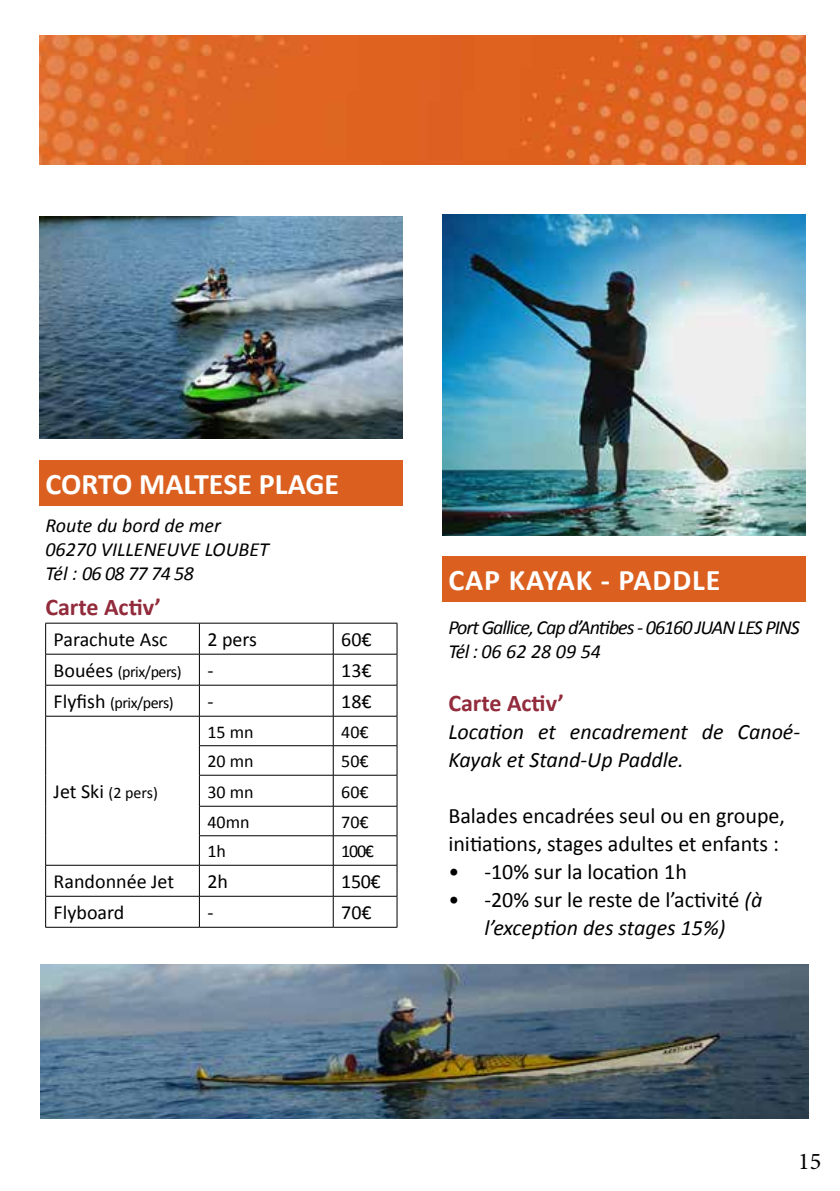
<style>
.page{position:relative;width:840px;height:1191px;background:#fff}
.page>*{position:absolute;margin:0;border:0;box-sizing:border-box;transform-origin:0 0}
.t1{font:700 30px "Calibri";color:#fff}
.t2{font:700 30px "Calibri";letter-spacing:.03em;color:#fff}
.t3{font:700 24px "Calibri";color:#922b3c}
.t4{font:24px "Minion Pro";color:#000}
.t5{font:22px/28px "Calibri";color:#000}
.t6{font:italic 22px/28px "Calibri";color:#000}
.t7{font:20px "Calibri";color:#000}
.t8{font:italic 20px/24px "Calibri";letter-spacing:-.05em;color:#000}
.t9{font:italic 20px/24px "Calibri";color:#000}
.t10{font:18px "Calibri";color:#000}
.t11{font:16px "Calibri";letter-spacing:-.03em;color:#000}
.s1{font-size:20px}
.s2{font-style:italic}
</style>
<div class="page">
<img style="left:40px;top:35px;width:765px;height:129px">
<img style="left:40px;top:217px;width:363px;height:222px">
<div style="left:40px;top:460px;width:363px;height:46px;background:#db6020"></div>
<hr style="left:45px;top:623px;width:154px;height:1px;background:#000">
<hr style="left:45px;top:623px;width:1px;height:31px;background:#000">
<hr style="left:199px;top:623px;width:134px;height:1px;background:#000">
<hr style="left:199px;top:623px;width:1px;height:31px;background:#000">
<hr style="left:333px;top:623px;width:64px;height:1px;background:#000">
<hr style="left:333px;top:623px;width:1px;height:31px;background:#000">
<hr style="left:396px;top:623px;width:1px;height:31px;background:#000">
<hr style="left:45px;top:654px;width:154px;height:1px;background:#000">
<hr style="left:45px;top:654px;width:1px;height:31px;background:#000">
<hr style="left:199px;top:654px;width:134px;height:1px;background:#000">
<hr style="left:199px;top:654px;width:1px;height:31px;background:#000">
<hr style="left:333px;top:654px;width:64px;height:1px;background:#000">
<hr style="left:333px;top:654px;width:1px;height:31px;background:#000">
<hr style="left:396px;top:654px;width:1px;height:31px;background:#000">
<hr style="left:45px;top:685px;width:154px;height:1px;background:#000">
<hr style="left:45px;top:685px;width:1px;height:31px;background:#000">
<hr style="left:199px;top:685px;width:134px;height:1px;background:#000">
<hr style="left:199px;top:685px;width:1px;height:31px;background:#000">
<hr style="left:333px;top:685px;width:64px;height:1px;background:#000">
<hr style="left:333px;top:685px;width:1px;height:31px;background:#000">
<hr style="left:396px;top:685px;width:1px;height:31px;background:#000">
<hr style="left:45px;top:716px;width:154px;height:1px;background:#000">
<svg style="left:45px;top:716px;width:1px;height:29px"></svg>
<hr style="left:199px;top:716px;width:134px;height:1px;background:#000">
<hr style="left:333px;top:716px;width:64px;height:1px;background:#000">
<hr style="left:45px;top:745px;width:1px;height:30px;background:#000">
<hr style="left:199px;top:745px;width:134px;height:1px;background:#000">
<svg style="left:199px;top:716px;width:1px;height:59px"></svg>
<hr style="left:333px;top:745px;width:64px;height:1px;background:#000">
<svg style="left:333px;top:716px;width:1px;height:59px"></svg>
<svg style="left:396px;top:716px;width:1px;height:59px"></svg>
<hr style="left:45px;top:775px;width:1px;height:31px;background:#000">
<hr style="left:199px;top:775px;width:134px;height:1px;background:#000">
<hr style="left:199px;top:775px;width:1px;height:31px;background:#000">
<hr style="left:333px;top:775px;width:64px;height:1px;background:#000">
<hr style="left:333px;top:775px;width:1px;height:31px;background:#000">
<hr style="left:396px;top:775px;width:1px;height:31px;background:#000">
<svg style="left:45px;top:806px;width:1px;height:29px"></svg>
<hr style="left:199px;top:806px;width:134px;height:1px;background:#000">
<hr style="left:333px;top:806px;width:64px;height:1px;background:#000">
<hr style="left:45px;top:835px;width:1px;height:30px;background:#000">
<hr style="left:199px;top:835px;width:134px;height:1px;background:#000">
<svg style="left:199px;top:806px;width:1px;height:59px"></svg>
<hr style="left:333px;top:835px;width:64px;height:1px;background:#000">
<svg style="left:333px;top:806px;width:1px;height:59px"></svg>
<svg style="left:396px;top:806px;width:1px;height:59px"></svg>
<hr style="left:45px;top:865px;width:154px;height:1px;background:#000">
<hr style="left:45px;top:865px;width:1px;height:31px;background:#000">
<hr style="left:199px;top:865px;width:134px;height:1px;background:#000">
<hr style="left:199px;top:865px;width:1px;height:31px;background:#000">
<hr style="left:333px;top:865px;width:64px;height:1px;background:#000">
<hr style="left:333px;top:865px;width:1px;height:31px;background:#000">
<hr style="left:396px;top:865px;width:1px;height:31px;background:#000">
<hr style="left:45px;top:896px;width:154px;height:1px;background:#000">
<hr style="left:45px;top:896px;width:1px;height:31px;background:#000">
<hr style="left:199px;top:896px;width:134px;height:1px;background:#000">
<hr style="left:199px;top:896px;width:1px;height:31px;background:#000">
<hr style="left:333px;top:896px;width:64px;height:1px;background:#000">
<hr style="left:333px;top:896px;width:1px;height:31px;background:#000">
<hr style="left:396px;top:896px;width:1px;height:31px;background:#000">
<hr style="left:45px;top:927px;width:154px;height:1px;background:#000">
<hr style="left:199px;top:927px;width:134px;height:1px;background:#000">
<hr style="left:333px;top:927px;width:64px;height:1px;background:#000">
<div style="left:442px;top:556px;width:363px;height:45px;background:#db6020"></div>
<img style="left:442px;top:215px;width:363px;height:321px">
<img style="left:41px;top:964px;width:767px;height:155px">
<h1 class="t1" style="left:45px;top:465px;width:295px">CORTO MALTESE PLAGE</h1>
<p class="t9" style="left:45px;top:513px;width:225px">Route du bord de mer<br>06270 VILLENEUVE LOUBET<br>Tél : 06 08 77 74 58</p>
<p class="t3" style="left:45px;top:591px;width:117px">Carte Activ’</p>
<p class="t7" style="left:54px;top:627px;width:115px">Parachute Asc</p>
<p class="t7" style="left:207px;top:627px;width:51px">2 pers</p>
<p class="t7" style="left:341px;top:627px;width:32px">60€</p>
<p class="t11" style="left:54px;top:662px;width:129px"><span class="s1">Bouées</span> (prix/pers)</p>
<p class="t7" style="left:207px;top:658px;width:8px">-</p>
<p class="t7" style="left:341px;top:658px;width:32px">13€</p>
<p class="t11" style="left:54px;top:693px;width:121px"><span class="s1">Flyfish</span> (prix/pers)</p>
<p class="t7" style="left:207px;top:689px;width:8px">-</p>
<p class="t7" style="left:341px;top:689px;width:32px">18€</p>
<p class="t11" style="left:54px;top:783px;width:106px"><span class="s1">Jet Ski</span> (2 pers)</p>
<p class="t10" style="left:207px;top:720px;width:48px">15 mn</p>
<p class="t10" style="left:341px;top:720px;width:29px">40€</p>
<p class="t10" style="left:207px;top:750px;width:48px">20 mn</p>
<p class="t10" style="left:341px;top:750px;width:29px">50€</p>
<p class="t10" style="left:207px;top:780px;width:48px">30 mn</p>
<p class="t10" style="left:341px;top:780px;width:29px">60€</p>
<p class="t10" style="left:207px;top:810px;width:44px">40mn</p>
<p class="t10" style="left:341px;top:810px;width:29px">70€</p>
<p class="t10" style="left:207px;top:840px;width:20px">1h</p>
<p class="t10" style="left:341px;top:840px;width:34px">100€</p>
<p class="t7" style="left:54px;top:869px;width:122px">Randonnée Jet</p>
<p class="t7" style="left:207px;top:869px;width:22px">2h</p>
<p class="t7" style="left:341px;top:869px;width:41px">150€</p>
<p class="t7" style="left:54px;top:900px;width:72px">Flyboard</p>
<p class="t7" style="left:207px;top:900px;width:8px">-</p>
<p class="t7" style="left:341px;top:900px;width:32px">70€</p>
<h1 class="t2" style="left:448px;top:561px;width:273px">CAP KAYAK - PADDLE</h1>
<p class="t8" style="left:448px;top:615px;width:353px">Port Gallice, Cap d’Antibes - 06160 JUAN LES PINS<br>Tél : 06 62 28 09 54</p>
<p class="t3" style="left:448px;top:688px;width:117px">Carte Activ’</p>
<p class="t6" style="left:448px;top:717px;width:353px">Location et encadrement de Canoé-<br>Kayak et Stand-Up Paddle.</p>
<p class="t5" style="left:448px;top:802px;width:338px">Balades encadrées seul ou en groupe, initiations, stages adultes et enfants :</p>
<p class="t5" style="left:448px;top:858px;width:240px">• -10% sur la location 1h</p>
<p class="t5" style="left:448px;top:886px;width:315px;text-align:center">• -20% sur le reste de l’activité <span class="s2">(à l’exception des stages 15%)</span></p>
<p class="t4" style="left:797px;top:1145px;width:25px">15</p>
</div>
